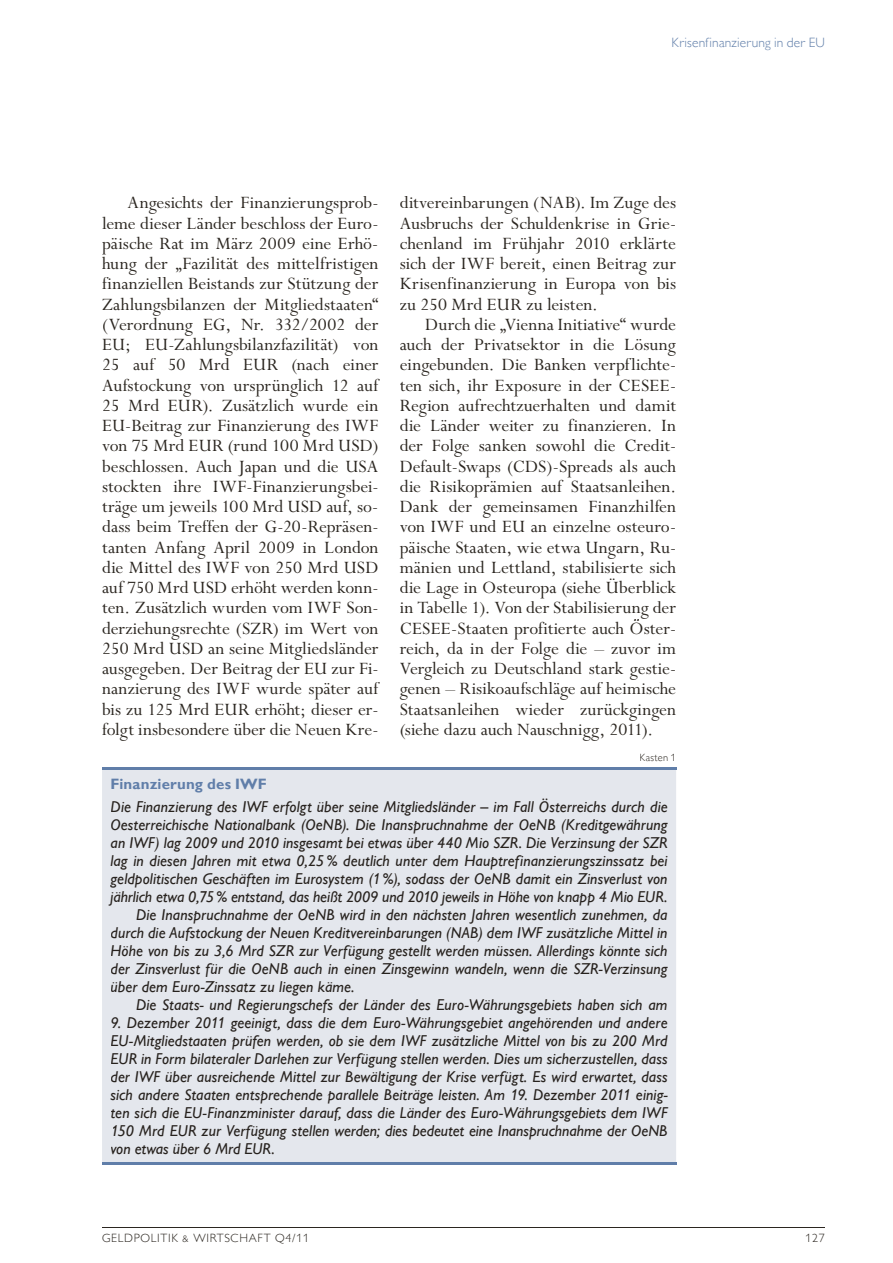
<style>
.page{position:relative;width:893px;height:1263px;background:#fff}
.page>*{position:absolute;margin:0;border:0;box-sizing:border-box;transform-origin:0 0}
.t1{font:19.5px/20.2px "Perpetua Std";color:#2b2620;text-align:justify}
.t2{font:italic 500 15.75px/18px "Gill Sans MT Pro";letter-spacing:.005em;color:#27221e;text-align:justify}
.t3{font:700 15px "Gill Sans MT Pro";letter-spacing:.005em;color:#607ea9}
.t4{font:300 13.5px "Gill Sans MT Pro";letter-spacing:.01em;color:#607ea9}
.t5{font:300 12px "Gill Sans MT Pro";letter-spacing:.06em;color:#2b2620}
.t6{font:300 10.5px "Gill Sans MT Pro";letter-spacing:.025em;color:#2b2620}
.s1{font-size:9.75px}
</style>
<div class="page">
<hr style="left:102px;top:1227px;width:723px;height:1px;background:#2b2620">
<hr style="left:401px;top:619px;width:274px;height:1px;background:#2b2620">
<div style="left:102px;top:770px;width:574px;height:391px;background:#e4e7ed"></div>
<hr style="left:102px;top:1161px;width:574px;height:3px;background:#607ea9">
<hr style="left:102px;top:767px;width:574px;height:3px;background:#607ea9">
<div style="left:111px;top:799px;width:557px;height:17px;background:#e4e7ed"></div>
<div style="left:111px;top:819px;width:557px;height:15px;background:#e4e7ed"></div>
<div style="left:111px;top:837px;width:557px;height:15px;background:#e4e7ed"></div>
<div style="left:111px;top:855px;width:557px;height:15px;background:#e4e7ed"></div>
<div style="left:110px;top:873px;width:558px;height:15px;background:#e4e7ed"></div>
<div style="left:109px;top:891px;width:557px;height:15px;background:#e4e7ed"></div>
<div style="left:137px;top:909px;width:531px;height:15px;background:#e4e7ed"></div>
<div style="left:111px;top:927px;width:557px;height:15px;background:#e4e7ed"></div>
<div style="left:111px;top:945px;width:557px;height:15px;background:#e4e7ed"></div>
<div style="left:111px;top:963px;width:557px;height:15px;background:#e4e7ed"></div>
<div style="left:111px;top:981px;width:242px;height:15px;background:#e4e7ed"></div>
<div style="left:137px;top:999px;width:530px;height:15px;background:#e4e7ed"></div>
<div style="left:112px;top:1017px;width:556px;height:15px;background:#e4e7ed"></div>
<div style="left:111px;top:1035px;width:557px;height:15px;background:#e4e7ed"></div>
<div style="left:111px;top:1053px;width:557px;height:15px;background:#e4e7ed"></div>
<div style="left:111px;top:1071px;width:557px;height:15px;background:#e4e7ed"></div>
<div style="left:111px;top:1089px;width:557px;height:15px;background:#e4e7ed"></div>
<div style="left:111px;top:1107px;width:557px;height:15px;background:#e4e7ed"></div>
<div style="left:113px;top:1125px;width:555px;height:15px;background:#e4e7ed"></div>
<div style="left:111px;top:1143px;width:163px;height:11px;background:#e4e7ed"></div>
<p class="t4" style="left:672px;top:35px;width:155px">Krisenfinanzierung in der EU</p>
<p class="t1" style="left:102px;top:193px;width:278px;text-indent:26px">Angesichts der Finanzierungsprob&shy;leme dieser Länder beschloss der Euro&shy;päische Rat im März 2009 eine Erhö&shy;hung der „Fazilität des mittelfristigen finanziellen Beistands zur Stützung der Zahlungsbilanzen der Mitgliedstaaten“ (Verordnung EG, Nr. 332/2002 der EU; EU-Zahlungsbilanzfazilität) von 25 auf 50 Mrd EUR (nach einer Aufstockung von ursprünglich 12 auf 25 Mrd EUR). Zusätzlich wurde ein EU-Beitrag zur Finanzierung des IWF von 75 Mrd EUR (rund 100 Mrd USD) beschlossen. Auch Japan und die USA stockten ihre IWF-Finanzierungsbei&shy;träge um jeweils 100 Mrd USD auf, so&shy;dass beim Treffen der G-20-Repräsen&shy;tanten Anfang April 2009 in London die Mittel des IWF von 250 Mrd USD auf 750 Mrd USD erhöht werden konn&shy;ten. Zusätzlich wurden vom IWF Son&shy;derziehungsrechte (SZR) im Wert von 250 Mrd USD an seine Mitgliedsländer ausgegeben. Der Beitrag der EU zur Fi&shy;nanzierung des IWF wurde später auf bis zu 125 Mrd EUR erhöht; dieser er&shy;folgt insbesondere über die Neuen Kre-</p>
<p class="t1" style="left:400px;top:193px;width:278px">ditvereinbarungen (NAB). Im Zuge des Ausbruchs der Schuldenkrise in Grie&shy;chenland im Frühjahr 2010 erklärte sich der IWF bereit, einen Beitrag zur Krisenfinanzierung in Europa von bis zu 250 Mrd EUR zu leisten.</p>
<p class="t1" style="left:400px;top:315px;width:278px;text-indent:26px">Durch die „Vienna Initiative“ wurde auch der Privatsektor in die Lösung eingebunden. Die Banken verpflichte&shy;ten sich, ihr Exposure in der CESEE-Region aufrechtzuerhalten und damit die Länder weiter zu finanzieren. In der Folge sanken sowohl die Credit-Default-Swaps (CDS)-Spreads als auch die Risikoprämien auf Staatsanleihen.<br>Dank der gemeinsamen Finanzhilfen von IWF und EU an einzelne osteuro&shy;päische Staaten, wie etwa Ungarn, Ru&shy;mänien und Lettland, stabilisierte sich die Lage in Osteuropa (siehe Überblick in Tabelle 1). Von der Stabilisierung der CESEE-Staaten profitierte auch Öster&shy;reich, da in der Folge die – zuvor im Vergleich zu Deutschland stark gestie&shy;genen – Risikoaufschläge auf heimische Staatsanleihen wieder zurückgingen (siehe dazu auch Nauschnigg, 2011).</p>
<p class="t6" style="left:640px;top:751px;width:38px">Kasten 1</p>
<p class="t3" style="left:111px;top:774px;width:158px">Finanzierung des IWF</p>
<p class="t2" style="left:111px;top:798px;width:558px">Die Finanzierung des IWF erfolgt über seine Mitgliedsländer – im Fall Österreichs durch die</p>
<p class="t2" style="left:111px;top:816px;width:558px">Oesterreichische Nationalbank (OeNB). Die Inanspruchnahme der OeNB (Kreditgewährung</p>
<p class="t2" style="left:111px;top:834px;width:558px">an IWF) lag 2009 und 2010 insgesamt bei etwas über 440 Mio SZR. Die Verzinsung der SZR</p>
<p class="t2" style="left:111px;top:852px;width:558px">lag in diesen Jahren mit etwa 0,25 % deutlich unter dem Hauptrefinanzierungszinssatz bei</p>
<p class="t2" style="left:111px;top:870px;width:559px">geld politischen Geschäften im Eurosystem (1 %), sodass der OeNB damit ein Zinsverlust von</p>
<p class="t2" style="left:111px;top:888px;width:558px">jährlich etwa 0,75 % entstand, das heißt 2009 und 2010 jeweils in Höhe von knapp 4 Mio EUR.</p>
<p class="t2" style="left:136px;top:906px;width:533px">Die Inanspruchnahme der OeNB wird in den nächsten Jahren wesentlich zunehmen, da</p>
<p class="t2" style="left:111px;top:924px;width:558px">durch die Aufstockung der Neuen Kreditvereinbarungen (NAB) dem IWF zusätzliche Mittel in</p>
<p class="t2" style="left:111px;top:942px;width:559px">Höhe von bis zu 3,6 Mrd SZR zur Verfügung gestellt werden müssen. Allerdings könnte sich</p>
<p class="t2" style="left:111px;top:960px;width:558px">der Zinsverlust für die OeNB auch in einen Zinsgewinn wandeln, wenn die SZR-Verzinsung</p>
<p class="t2" style="left:111px;top:978px;width:246px">über dem Euro-Zinssatz zu liegen käme.</p>
<p class="t2" style="left:136px;top:996px;width:533px">Die Staats- und Regierungschefs der Länder des Euro-Währungsgebiets haben sich am</p>
<p class="t2" style="left:111px;top:1014px;width:559px">9. Dezember 2011 geeinigt, dass die dem Euro-Währungsgebiet angehörenden und andere EU-Mitgliedstaaten prüfen werden, ob sie dem IWF zusätzliche Mittel von bis zu 200 Mrd EUR in Form bilateraler Darlehen zur Verfügung stellen werden. Dies um sicherzustellen, dass der IWF über ausreichende Mittel zur Bewältigung der Krise verfügt. Es wird erwartet, dass sich andere Staaten entsprechende parallele Beiträge leisten. Am 19. Dezember 2011 einig&shy;ten sich die EU-Finanzminister darauf, dass die Länder des Euro-Währungsgebiets dem IWF 150 Mrd EUR zur Verfügung stellen werden; dies bedeutet eine Inanspruchnahme der OeNB von etwas über 6 Mrd EUR.</p>
<p class="t5" style="left:102px;top:1231px;width:209px">GELDPOLITIK <span class="s1">&amp;</span> WIRTSCHAFT Q4/11</p>
<p class="t5" style="left:805px;top:1231px;width:21px">127</p>
</div>
